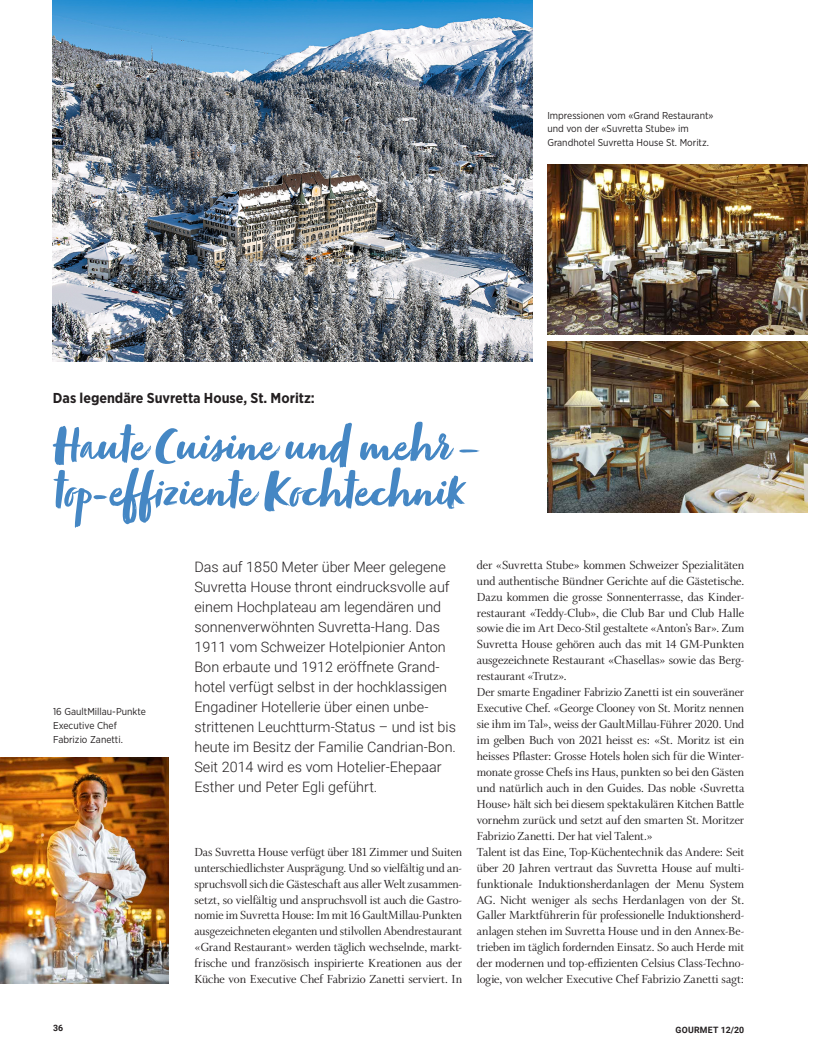
<style>
.page{position:relative;width:815px;height:1063px;background:#fff}
.page>*{position:absolute;margin:0;border:0;box-sizing:border-box;transform-origin:0 0}
.t1{font:53.75px/45.8px "Zooja Pro";color:#4587c4}
.t2{font:300 14.38px/20px "Roboto";color:#231f20}
.t3{font:700 14.38px "Gotham Narrow";color:#231f20}
.t4{font:12.5px/16px "Whitman Display";letter-spacing:-.005em;color:#231f20;text-align:justify}
.t5{font:10px/13.8px "Gotham Narrow";color:#231f20}
.t6{font:700 8.75px "Roboto";letter-spacing:.035em;color:#231f20}
.s1{font-weight:700}
</style>
<div class="page">
<img style="left:53px;top:0;width:479px;height:361px">
<img style="left:547px;top:342px;width:260px;height:170px">
<img style="left:0;top:757px;width:168px;height:226px">
<img style="left:547px;top:165px;width:260px;height:170px">
<p class="t5" style="left:547px;top:108px;width:168px">Impressionen vom «Grand Restaurant» und von der «Suvretta Stube» im<br>Grandhotel Suvretta House St. Moritz.</p>
<p class="t3" style="left:53px;top:389px;width:264px">Das legendäre Suvretta House, St. Moritz:</p>
<h1 class="t1" style="left:53px;top:429px;width:429px">Haute Cuisine und mehr – top-effiziente Kochtechnik</h1>
<p class="t5" style="left:53px;top:705px;width:94px">16 GaultMillau-Punkte<br>Executive Chef<br>Fabrizio Zanetti.</p>
<p class="t2" style="left:194px;top:556px;width:263px">Das auf 1850 Meter über Meer gelegene Suvretta House thront eindrucksvolle auf einem Hochplateau am legendären und sonnenverwöhnten Suvretta-Hang. Das 1911 vom Schweizer Hotelpionier Anton Bon erbaute und 1912 eröffnete Grand&shy;hotel verfügt selbst in der hochklassigen Engadiner Hotellerie über einen unbe&shy;strittenen Leuchtturm-Status – und ist bis heute im Besitz der Familie Candrian-Bon.<br>Seit 2014 wird es vom Hotelier-Ehepaar Esther und Peter Egli geführt.</p>
<p class="t4" style="left:194px;top:844px;width:269px">Das Suvretta House verfügt über 181 Zimmer und Suiten unterschiedlichster Ausprägung. Und so vielfältig und an&shy;spruchsvoll sich die Gästeschaft aus aller Welt zusammen&shy;setzt, so vielfältig und anspruchsvoll ist auch die Gastro&shy;nomie im Suvretta House: Im mit 16 GaultMillau-Punkten ausgezeichneten eleganten und stilvollen Abendrestaurant «Grand Restaurant» werden täglich wechselnde, markt&shy;frische und französisch inspirierte Kreationen aus der Küche von Executive Chef Fabrizio Zanetti serviert. In</p>
<p class="t4" style="left:477px;top:557px;width:269px;text-align:left">der «Suvretta Stube» kommen Schweizer Spezialitäten und authentische Bündner Gerichte auf die Gästetische.<br>Dazu kommen die grosse Sonnenterrasse, das Kinder&shy;restaurant «Teddy-Club», die Club Bar und Club Halle sowie die im Art Deco-Stil gestaltete «Anton’s Bar». Zum Suvretta House gehören auch das mit 14 GM-Punkten ausgezeichnete Restaurant «Chasellas» sowie das Berg&shy;restaurant «Trutz».<br>Der smarte Engadiner Fabrizio Zanetti ist ein souveräner Executive Chef. «George Clooney von St. Moritz nennen sie ihm im Tal», weiss der GaultMillau-Führer 2020. Und im gelben Buch von 2021 heisst es: «St. Moritz ist ein heisses Pflaster: Grosse Hotels holen sich für die Winter&shy;monate grosse Chefs ins Haus, punkten so bei den Gästen und natürlich auch in den Guides. Das noble <span class="s1">‹</span>Suvretta House<span class="s1">›</span> hält sich bei diesem spektakulären Kitchen Battle vornehm zurück und setzt auf den smarten St. Moritzer Fabrizio Zanetti. Der hat viel Talent.»<br>Talent ist das Eine, Top-Küchentechnik das Andere: Seit über 20 Jahren vertraut das Suvretta House auf multi&shy;funktionale Induktionsherdanlagen der Menu System AG. Nicht weniger als sechs Herdanlagen von der St.<br>Galler Marktführerin für professionelle Induktionsherd&shy;anlagen stehen im Suvretta House und in den Annex-Be&shy;trieben im täglich fordernden Einsatz. So auch Herde mit der modernen und top-effizienten Celsius Class-Techno&shy;logie, von welcher Executive Chef Fabrizio Zanetti sagt:</p>
<p class="t6" style="left:53px;top:1022px;width:12px">36</p>
<p class="t6" style="left:675px;top:1024px;width:70px">GOURMET 12/20</p>
</div>
